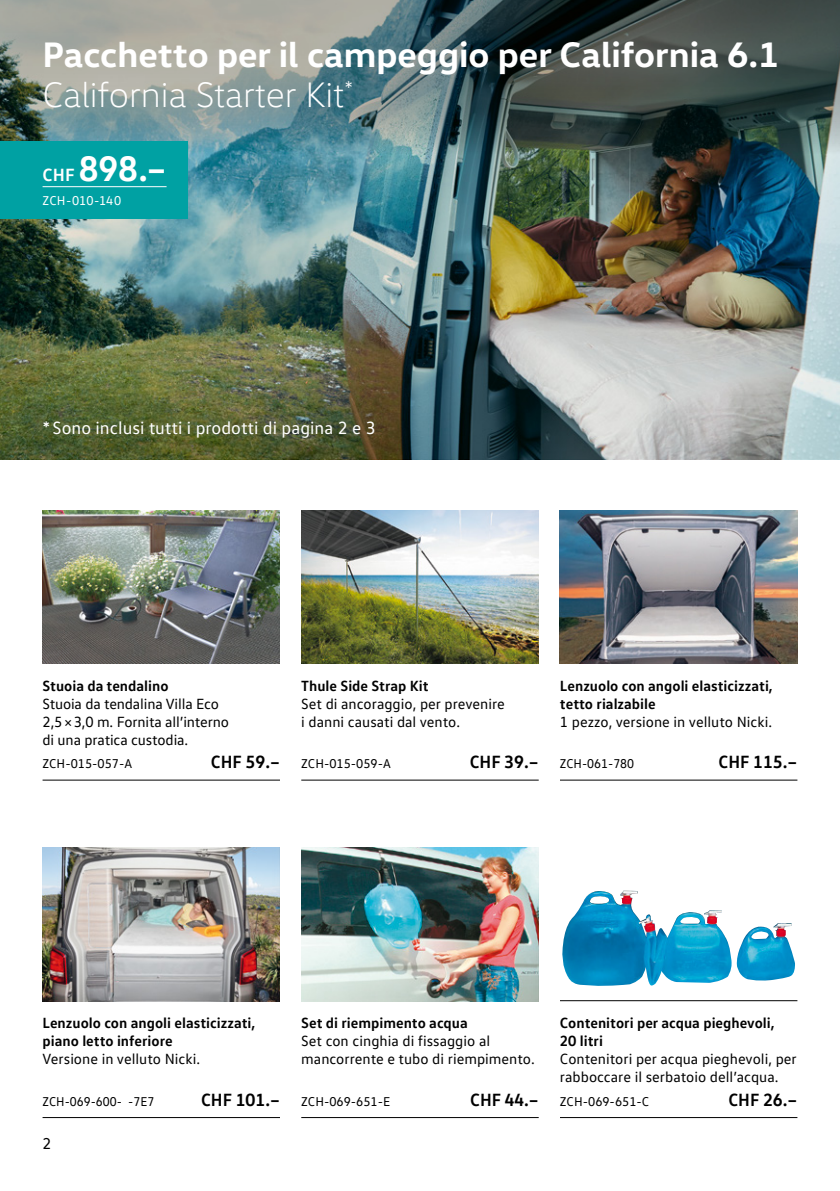
<style>
.page{position:relative;width:840px;height:1191px;background:#fff}
.page>*{position:absolute;margin:0;border:0;box-sizing:border-box;transform-origin:0 0}
.t1{font:700 36px/39.6px "VW Head";color:#fff}
.t2{font:700 36px "VW Text";color:#fff}
.t3{font:700 18px "VW Text";color:#000}
.t4{font:18px "VW Text";color:#fff}
.t5{font:16px "VW Text";color:#000}
.t6{font:15px/18px "VW Text";color:#000}
.t7{font:700 15px/18px "VW Text";color:#000}
.t8{font:13px "VW Text";color:#000}
.t9{font:13px "VW Text";letter-spacing:.005em;color:#fff}
.s1{font-weight:300}
.s2{font-size:18px}
</style>
<div class="page">
<img style="left:0;top:153px;width:839px;height:306px">
<svg style="left:0;top:0;width:839px;height:153px;background:#5d6e6c"></svg>
<hr style="left:301px;top:1117px;width:237px;height:1px;background:#000">
<hr style="left:559px;top:779px;width:238px;height:1px;background:#000">
<hr style="left:43px;top:1117px;width:237px;height:1px;background:#000">
<hr style="left:559px;top:1117px;width:238px;height:1px;background:#000">
<hr style="left:43px;top:779px;width:237px;height:1px;background:#000">
<hr style="left:301px;top:779px;width:237px;height:1px;background:#000">
<div style="left:0;top:142px;width:187px;height:77px;background:#00a1a3"></div>
<hr style="left:43px;top:186px;width:123px;height:1px;background:#fff">
<img style="left:301px;top:510px;width:237px;height:153px">
<img style="left:301px;top:848px;width:237px;height:153px">
<img style="left:43px;top:848px;width:237px;height:153px">
<img style="left:43px;top:510px;width:237px;height:153px">
<img style="left:562px;top:890px;width:232px;height:96px">
<hr style="left:559px;top:1000px;width:238px;height:1px;background:#000">
<img style="left:559px;top:510px;width:238px;height:153px">
<h1 class="t1" style="left:43px;top:33px;width:738px">Pacchetto per il campeggio per California 6.1<br><span class="s1">California Starter Kit</span><sup>*</sup></h1>
<h1 class="t2" style="left:43px;top:145px;width:125px"><span class="s2">CHF</span> 898.–</h1>
<p class="t9" style="left:43px;top:192px;width:80px">ZCH-010-140</p>
<p class="t4" style="left:43px;top:416px;width:334px">*Sono inclusi tutti i prodotti di pagina 2 e 3</p>
<p class="t7" style="left:43px;top:676px;width:127px">Stuoia da tendalino</p>
<p class="t6" style="left:43px;top:694px;width:188px">Stuoia da tendalina Villa Eco<br>2,5×3,0 m. Fornita all’interno di una pratica custodia.</p>
<p class="t8" style="left:43px;top:756px;width:91px">ZCH-015-057-A</p>
<p class="t3" style="left:211px;top:750px;width:70px">CHF 59.–</p>
<p class="t7" style="left:301px;top:676px;width:129px">Thule Side Strap Kit</p>
<p class="t6" style="left:301px;top:694px;width:205px">Set di ancoraggio, per prevenire i danni causati dal vento.</p>
<p class="t8" style="left:301px;top:756px;width:91px">ZCH-015-059-A</p>
<p class="t3" style="left:469px;top:750px;width:70px">CHF 39.–</p>
<p class="t7" style="left:559px;top:676px;width:214px">Lenzuolo con angoli elasticizzati, tetto rialzabile</p>
<p class="t6" style="left:559px;top:712px;width:213px">1 pezzo, versione in velluto Nicki.</p>
<p class="t8" style="left:559px;top:756px;width:76px">ZCH-061-780</p>
<p class="t3" style="left:718px;top:750px;width:80px">CHF 115.–</p>
<p class="t7" style="left:43px;top:1013px;width:214px">Lenzuolo con angoli elasticizzati, piano letto inferiore</p>
<p class="t6" style="left:43px;top:1049px;width:159px">Versione in velluto Nicki.</p>
<p class="t8" style="left:43px;top:1093px;width:113px">ZCH-069-600- -7E7</p>
<p class="t3" style="left:201px;top:1088px;width:80px">CHF 101.–</p>
<p class="t5" style="left:43px;top:1133px;width:10px">2</p>
<p class="t7" style="left:301px;top:1013px;width:168px">Set di riempimento acqua</p>
<p class="t6" style="left:301px;top:1031px;width:235px">Set con cinghia di fissaggio al mancorrente e tubo di riempimento.</p>
<p class="t8" style="left:301px;top:1093px;width:91px">ZCH-069-651-E</p>
<p class="t3" style="left:470px;top:1088px;width:70px">CHF 44.–</p>
<p class="t7" style="left:559px;top:1013px;width:216px">Contenitori per acqua pieghevoli,<br>20 litri</p>
<p class="t6" style="left:559px;top:1049px;width:238px">Contenitori per acqua pieghevoli, per rabboccare il serbatoio dell’acqua.</p>
<p class="t8" style="left:559px;top:1093px;width:91px">ZCH-069-651-C</p>
<p class="t3" style="left:728px;top:1088px;width:70px">CHF 26.–</p>
</div>
